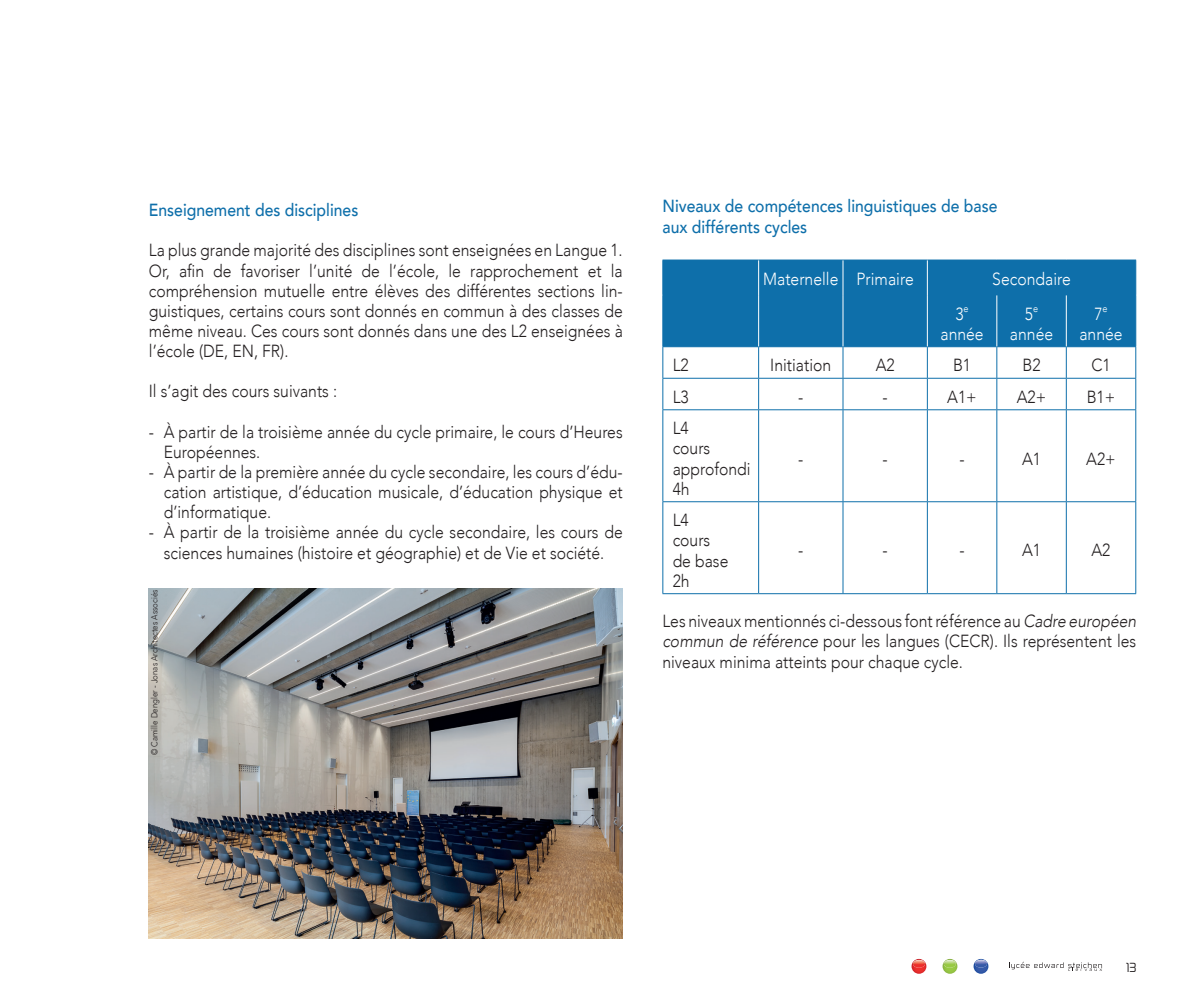
<style>
.page{position:relative;width:1191px;height:993px;background:#fff}
.page>*{position:absolute;margin:0;border:0;box-sizing:border-box;transform-origin:0 0}
.t1{font:300 17.5px/20.1px "Avenir";color:#231f20;text-align:justify;scale:.9 1}
.t2{font:500 17.5px/20.1px "Avenir";color:#0e6faa;scale:.9 1}
.t3{font:300 17.5px "Avenir";color:#fff;scale:.9 1}
.t4{font:12.25px "Zekton Rg";color:#231f20}
.t5{font:300 10.15px "Avenir";color:#fff;scale:.9 1}
.t6{font:300 8.75px "Avenir";color:#231f20;scale:.9 1}
.s1{font-style:italic}
</style>
<div class="page">
<svg style="left:1009px;top:961px;width:93px;height:9px"></svg>
<svg style="left:911px;top:958px;width:15px;height:15px"></svg>
<svg style="left:942px;top:958px;width:15px;height:15px"></svg>
<svg style="left:973px;top:958px;width:15px;height:15px"></svg>
<div style="left:663px;top:260px;width:472px;height:86px;background:#0e6faa"></div>
<hr style="left:662px;top:259px;width:96px;height:1px;background:#0e6faa">
<hr style="left:662px;top:260px;width:1px;height:34px;background:#0e6faa">
<hr style="left:758px;top:259px;width:85px;height:1px;background:#0e6faa">
<hr style="left:843px;top:259px;width:84px;height:1px;background:#0e6faa">
<hr style="left:927px;top:259px;width:69px;height:1px;background:#0e6faa">
<hr style="left:996px;top:259px;width:70px;height:1px;background:#0e6faa">
<hr style="left:1066px;top:259px;width:70px;height:1px;background:#0e6faa">
<hr style="left:1135px;top:260px;width:1px;height:34px;background:#0e6faa">
<hr style="left:662px;top:294px;width:96px;height:1px;background:#0e6faa">
<hr style="left:662px;top:295px;width:1px;height:51px;background:#0e6faa">
<hr style="left:759px;top:294px;width:83px;height:1px;background:#0e6faa">
<hr style="left:843px;top:294px;width:84px;height:1px;background:#0e6faa">
<hr style="left:927px;top:294px;width:69px;height:1px;background:#0e6faa">
<hr style="left:996px;top:294px;width:70px;height:1px;background:#0e6faa">
<hr style="left:1066px;top:294px;width:70px;height:1px;background:#0e6faa">
<hr style="left:1135px;top:295px;width:1px;height:51px;background:#0e6faa">
<hr style="left:662px;top:346px;width:96px;height:1px;background:#0e6faa">
<hr style="left:662px;top:347px;width:1px;height:31px;background:#0e6faa">
<hr style="left:758px;top:346px;width:85px;height:1px;background:#0e6faa">
<hr style="left:758px;top:347px;width:1px;height:31px;background:#0e6faa">
<hr style="left:843px;top:346px;width:84px;height:1px;background:#0e6faa">
<hr style="left:842px;top:347px;width:1px;height:31px;background:#0e6faa">
<hr style="left:927px;top:346px;width:69px;height:1px;background:#0e6faa">
<hr style="left:927px;top:347px;width:1px;height:31px;background:#0e6faa">
<hr style="left:996px;top:346px;width:70px;height:1px;background:#0e6faa">
<hr style="left:996px;top:347px;width:1px;height:31px;background:#0e6faa">
<hr style="left:1066px;top:346px;width:70px;height:1px;background:#0e6faa">
<hr style="left:1066px;top:347px;width:1px;height:31px;background:#0e6faa">
<hr style="left:1135px;top:347px;width:1px;height:31px;background:#0e6faa">
<hr style="left:662px;top:378px;width:96px;height:1px;background:#0e6faa">
<hr style="left:662px;top:378px;width:1px;height:31px;background:#0e6faa">
<hr style="left:758px;top:378px;width:85px;height:1px;background:#0e6faa">
<hr style="left:758px;top:378px;width:1px;height:31px;background:#0e6faa">
<hr style="left:843px;top:378px;width:84px;height:1px;background:#0e6faa">
<hr style="left:842px;top:378px;width:1px;height:31px;background:#0e6faa">
<hr style="left:927px;top:378px;width:69px;height:1px;background:#0e6faa">
<hr style="left:927px;top:378px;width:1px;height:31px;background:#0e6faa">
<hr style="left:996px;top:378px;width:70px;height:1px;background:#0e6faa">
<hr style="left:996px;top:378px;width:1px;height:31px;background:#0e6faa">
<hr style="left:1066px;top:378px;width:70px;height:1px;background:#0e6faa">
<hr style="left:1066px;top:378px;width:1px;height:31px;background:#0e6faa">
<hr style="left:1135px;top:378px;width:1px;height:31px;background:#0e6faa">
<hr style="left:662px;top:409px;width:96px;height:1px;background:#0e6faa">
<hr style="left:662px;top:410px;width:1px;height:91px;background:#0e6faa">
<hr style="left:758px;top:409px;width:85px;height:1px;background:#0e6faa">
<hr style="left:758px;top:410px;width:1px;height:91px;background:#0e6faa">
<hr style="left:843px;top:409px;width:84px;height:1px;background:#0e6faa">
<hr style="left:842px;top:410px;width:1px;height:91px;background:#0e6faa">
<hr style="left:927px;top:409px;width:69px;height:1px;background:#0e6faa">
<hr style="left:927px;top:410px;width:1px;height:91px;background:#0e6faa">
<hr style="left:996px;top:409px;width:70px;height:1px;background:#0e6faa">
<hr style="left:996px;top:410px;width:1px;height:91px;background:#0e6faa">
<hr style="left:1066px;top:409px;width:70px;height:1px;background:#0e6faa">
<hr style="left:1066px;top:410px;width:1px;height:91px;background:#0e6faa">
<hr style="left:1135px;top:410px;width:1px;height:91px;background:#0e6faa">
<hr style="left:662px;top:501px;width:96px;height:1px;background:#0e6faa">
<hr style="left:662px;top:502px;width:1px;height:91px;background:#0e6faa">
<hr style="left:758px;top:501px;width:85px;height:1px;background:#0e6faa">
<hr style="left:758px;top:502px;width:1px;height:91px;background:#0e6faa">
<hr style="left:843px;top:501px;width:84px;height:1px;background:#0e6faa">
<hr style="left:842px;top:502px;width:1px;height:91px;background:#0e6faa">
<hr style="left:927px;top:501px;width:69px;height:1px;background:#0e6faa">
<hr style="left:927px;top:502px;width:1px;height:91px;background:#0e6faa">
<hr style="left:996px;top:501px;width:70px;height:1px;background:#0e6faa">
<hr style="left:996px;top:502px;width:1px;height:91px;background:#0e6faa">
<hr style="left:1066px;top:501px;width:70px;height:1px;background:#0e6faa">
<hr style="left:1066px;top:502px;width:1px;height:91px;background:#0e6faa">
<hr style="left:1135px;top:502px;width:1px;height:91px;background:#0e6faa">
<hr style="left:662px;top:593px;width:96px;height:1px;background:#0e6faa">
<hr style="left:758px;top:593px;width:85px;height:1px;background:#0e6faa">
<hr style="left:843px;top:593px;width:84px;height:1px;background:#0e6faa">
<hr style="left:927px;top:593px;width:69px;height:1px;background:#0e6faa">
<hr style="left:996px;top:593px;width:70px;height:1px;background:#0e6faa">
<hr style="left:1066px;top:593px;width:70px;height:1px;background:#0e6faa">
<hr style="left:758px;top:260px;width:1px;height:35px;background:#fff">
<hr style="left:842px;top:260px;width:1px;height:35px;background:#fff">
<hr style="left:927px;top:260px;width:1px;height:35px;background:#fff">
<hr style="left:758px;top:295px;width:1px;height:51px;background:#fff">
<hr style="left:842px;top:295px;width:1px;height:51px;background:#fff">
<hr style="left:927px;top:295px;width:1px;height:51px;background:#fff">
<hr style="left:996px;top:295px;width:1px;height:51px;background:#fff">
<hr style="left:1066px;top:295px;width:1px;height:51px;background:#fff">
<img style="left:149px;top:588px;width:474px;height:350px">
<p class="t2" style="left:149px;top:199px;width:234px">Enseignement des disciplines</p>
<p class="t1" style="left:149px;top:240px;width:528px">La plus grande majorité des disciplines sont enseignées en Langue 1.<br>Or, afin de favoriser l’unité de l’école, le rapprochement et la compréhension mutuelle entre élèves des différentes sections lin&shy;guistiques, certains cours sont donnés en commun à des classes de même niveau. Ces cours sont donnés dans une des L2 enseignées à l’école (DE, EN, FR).</p>
<p class="t1" style="left:149px;top:381px;width:211px">Il s’agit des cours suivants :</p>
<p class="t1" style="left:164px;top:421px;width:511px;text-indent:-15px">- À partir de la troisième année du cycle primaire, le cours d’Heures<br>Européennes.</p>
<p class="t1" style="left:164px;top:461px;width:511px;text-indent:-15px">- À partir de la première année du cycle secondaire, les cours d’édu&shy;cation artistique, d’éducation musicale, d’éducation physique et d’informatique.</p>
<p class="t1" style="left:149px;top:522px;width:528px;text-align:center">- À partir de la troisième année du cycle secondaire, les cours de sciences humaines (histoire et géographie) et de Vie et société.</p>
<p class="t6" style="left:149px;top:755px;width:185px;rotate:-90deg">© Camille Dengler - Jonas Architectes Associés</p>
<p class="t2" style="left:662px;top:195px;width:374px">Niveaux de compétences linguistiques de base aux différents cycles</p>
<p class="t3" style="left:763px;top:268px;width:169px">Maternelle Primaire</p>
<p class="t3" style="left:992px;top:268px;width:89px">Secondaire</p>
<p class="t3" style="left:955px;top:303px;width:11px">3</p>
<p class="t5" style="left:963px;top:302px;width:7px">e</p>
<p class="t3" style="left:940px;top:323px;width:50px">année</p>
<p class="t3" style="left:1025px;top:303px;width:11px">5</p>
<p class="t5" style="left:1033px;top:302px;width:7px">e</p>
<p class="t3" style="left:1010px;top:323px;width:50px">année</p>
<p class="t3" style="left:1094px;top:303px;width:11px">7</p>
<p class="t5" style="left:1102px;top:302px;width:7px">e</p>
<p class="t3" style="left:1079px;top:323px;width:50px">année</p>
<p class="t1" style="left:673px;top:355px;width:19px">L2</p>
<p class="t1" style="left:770px;top:355px;width:69px">Initiation</p>
<p class="t1" style="left:875px;top:355px;width:23px">A2</p>
<p class="t1" style="left:953px;top:355px;width:22px">B1</p>
<p class="t1" style="left:1022px;top:355px;width:22px">B2</p>
<p class="t1" style="left:1091px;top:355px;width:23px">C1</p>
<p class="t1" style="left:672px;top:386px;width:19px">L3</p>
<p class="t1" style="left:798px;top:386px;width:7px">-</p>
<p class="t1" style="left:882px;top:386px;width:7px">-</p>
<p class="t1" style="left:947px;top:386px;width:34px">A1+</p>
<p class="t1" style="left:1016px;top:386px;width:34px">A2+</p>
<p class="t1" style="left:1086px;top:386px;width:33px">B1+</p>
<p class="t1" style="left:672px;top:418px;width:88px;text-align:left">L4<br>cours approfondi<br>4h</p>
<p class="t1" style="left:798px;top:448px;width:7px">-</p>
<p class="t1" style="left:882px;top:448px;width:7px">-</p>
<p class="t1" style="left:959px;top:448px;width:7px">-</p>
<p class="t1" style="left:1022px;top:448px;width:23px">A1</p>
<p class="t1" style="left:1086px;top:448px;width:34px">A2+</p>
<p class="t1" style="left:672px;top:510px;width:63px;text-align:left">L4 cours de base<br>2h</p>
<p class="t1" style="left:798px;top:540px;width:7px">-</p>
<p class="t1" style="left:882px;top:540px;width:7px">-</p>
<p class="t1" style="left:959px;top:540px;width:7px">-</p>
<p class="t1" style="left:1022px;top:540px;width:23px">A1</p>
<p class="t1" style="left:1091px;top:540px;width:23px">A2</p>
<p class="t1" style="left:662px;top:611px;width:528px">Les niveaux mentionnés ci-dessous font référence au <span class="s1">Cadre européen commun de référence</span> pour les langues (CECR). Ils représentent les niveaux minima atteints pour chaque cycle.</p>
<p class="t4" style="left:1126px;top:959px;width:12px">13</p>
</div>
